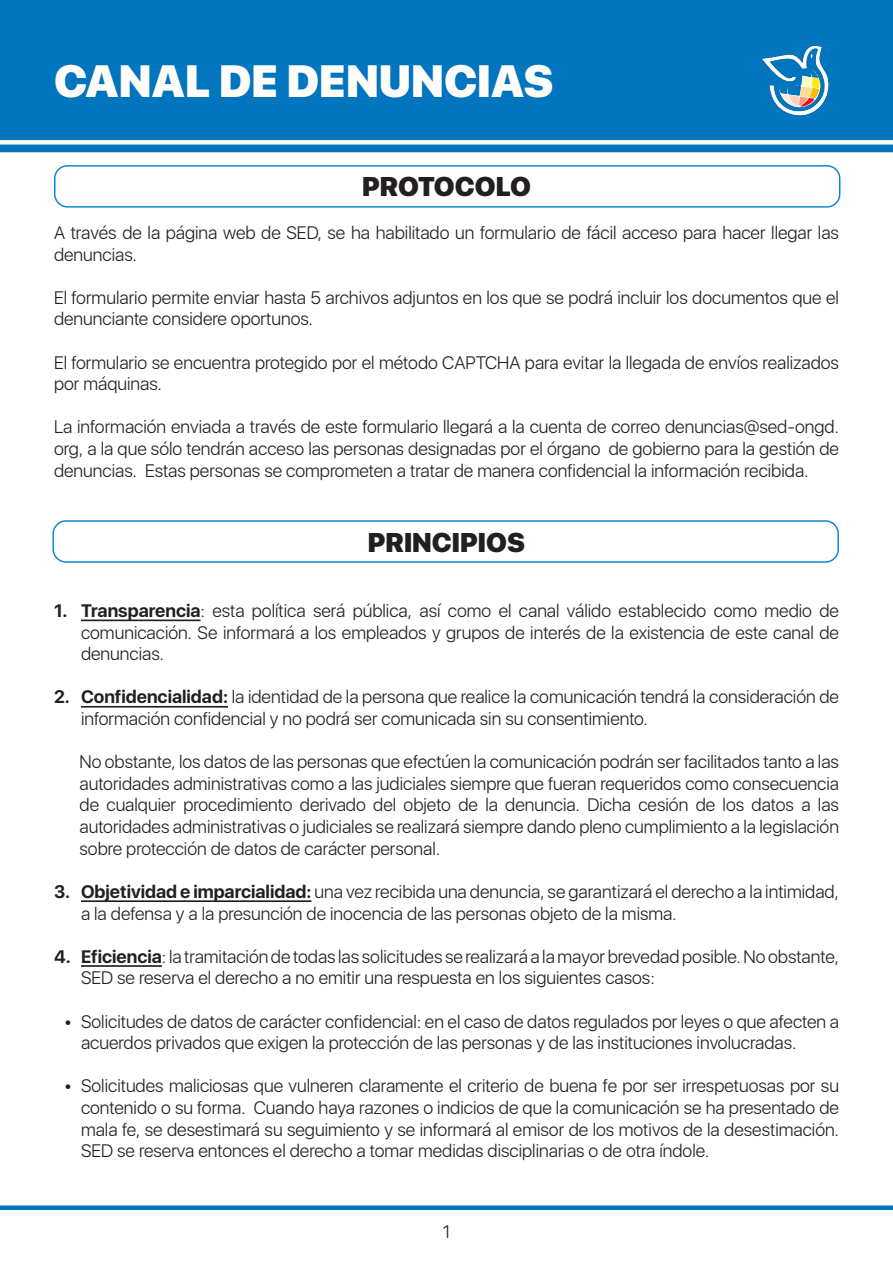
<style>
.page{position:relative;width:893px;height:1263px;background:#fff}
.page>*{position:absolute;margin:0;border:0;box-sizing:border-box;transform-origin:0 0}
.t1{font:900 45px "SFUI Display";color:#fffdfa}
.t2{font:900 27px "SFUI Display";color:#231f20}
.t3{font:300 18px/21.6px "SFUI Display";color:#231f20}
.s1{font-weight:700}
</style>
<div class="page">
<div style="left:0;top:1205px;width:893px;height:5px;background:#0175be"></div>
<div style="left:0;top:145px;width:893px;height:7px;background:#0175be"></div>
<div style="left:0;top:0;width:893px;height:145px;background:#0175be"></div>
<hr style="left:81px;top:619px;width:120px;height:2px;background:#231f20">
<hr style="left:81px;top:706px;width:147px;height:2px;background:#231f20">
<hr style="left:81px;top:900px;width:230px;height:2px;background:#231f20">
<hr style="left:81px;top:965px;width:81px;height:2px;background:#231f20">
<img style="left:754px;top:38px;width:85px;height:85px">
<div style="left:52px;top:520px;width:787px;height:43px;border:2px solid #1287c9;border-radius:13px"></div>
<div style="left:54px;top:165px;width:786px;height:43px;border:2px solid #1287c9;border-radius:13px"></div>
<p class="t1" style="left:54px;top:55px;width:501px">CANAL DE DENUNCIAS</p>
<p class="t2" style="left:362px;top:171px;width:170px">PROTOCOLO</p>
<p class="t3" style="left:54px;top:223px;width:786px">A través de la página web de SED, se ha habilitado un formulario de fácil acceso para hacer llegar las denuncias.</p>
<p class="t3" style="left:54px;top:288px;width:786px">El formulario permite enviar hasta 5 archivos adjuntos en los que se podrá incluir los documentos que el denunciante considere oportunos.</p>
<p class="t3" style="left:54px;top:353px;width:786px">El formulario se encuentra protegido por el método CAPTCHA para evitar la llegada de envíos realizados por máquinas.</p>
<p class="t3" style="left:54px;top:417px;width:786px;text-align:justify">La información enviada a través de este formulario llegará a la cuenta de correo denuncias@sed-ongd. org, a la que sólo tendrán acceso las personas designadas por el órgano de gobierno para la gestión de denuncias. Estas personas se comprometen a tratar de manera confidencial la información recibida.</p>
<p class="t2" style="left:368px;top:527px;width:159px">PRINCIPIOS</p>
<p class="t3" style="left:81px;top:601px;width:759px;text-align:justify;text-indent:-27px"><span class="s1">1. Transparencia</span>: esta política será pública, así como el canal válido establecido como medio de comunicación. Se informará a los empleados y grupos de interés de la existencia de este canal de denuncias.</p>
<p class="t3" style="left:81px;top:687px;width:759px;text-indent:-27px"><span class="s1">2. Confidencialidad:</span> la identidad de la persona que realice la comunicación tendrá la consideración de información confidencial y no podrá ser comunicada sin su consentimiento.</p>
<p class="t3" style="left:80px;top:752px;width:761px;text-align:justify">No obstante, los datos de las personas que efectúen la comunicación podrán ser facilitados tanto a las autoridades administrativas como a las judiciales siempre que fueran requeridos como consecuencia de cualquier procedimiento derivado del objeto de la denuncia. Dicha cesión de los datos a las autoridades administrativas o judiciales se realizará siempre dando pleno cumplimiento a la legislación sobre protección de datos de carácter personal.</p>
<p class="t3" style="left:81px;top:882px;width:759px;text-indent:-27px"><span class="s1">3. Objetividad e imparcialidad:</span> una vez recibida una denuncia, se garantizará el derecho a la intimidad, a la defensa y a la presunción de inocencia de las personas objeto de la misma.</p>
<p class="t3" style="left:81px;top:947px;width:759px;text-indent:-27px"><span class="s1">4. Eficiencia</span>: la tramitación de todas las solicitudes se realizará a la mayor brevedad posible. No obstante,<br>SED se reserva el derecho a no emitir una respuesta en los siguientes casos:</p>
<p class="t3" style="left:81px;top:1011px;width:759px;text-indent:-17px">• Solicitudes de datos de carácter confidencial: en el caso de datos regulados por leyes o que afecten a acuerdos privados que exigen la protección de las personas y de las instituciones involucradas.</p>
<p class="t3" style="left:81px;top:1076px;width:759px;text-align:justify;text-indent:-17px">• Solicitudes maliciosas que vulneren claramente el criterio de buena fe por ser irrespetuosas por su contenido o su forma. Cuando haya razones o indicios de que la comunicación se ha presentado de mala fe, se desestimará su seguimiento y se informará al emisor de los motivos de la desestimación.<br>SED se reserva entonces el derecho a tomar medidas disciplinarias o de otra índole.</p>
<p class="t3" style="left:443px;top:1221px;width:9px">1</p>
</div>
